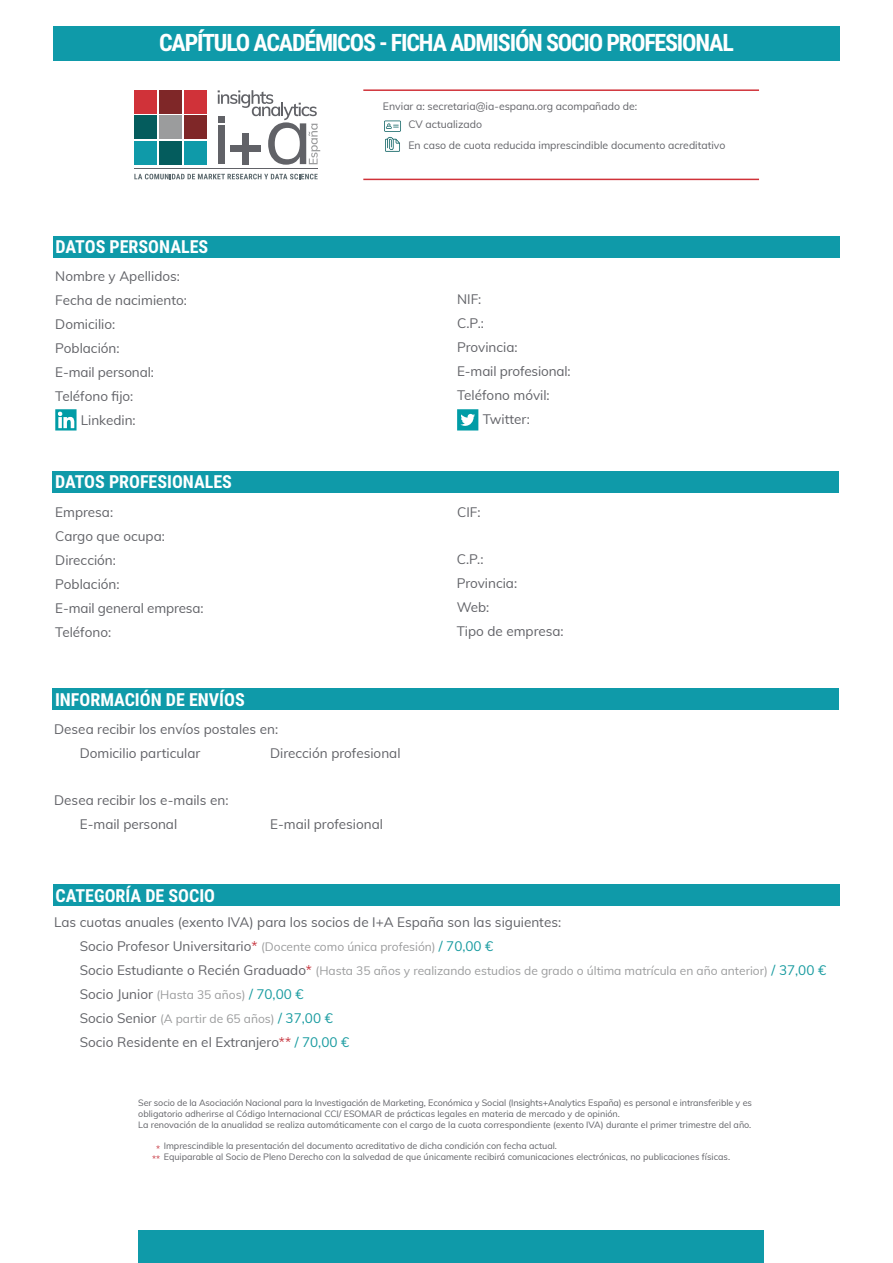
<style>
.page{position:relative;width:893px;height:1263px;background:#fff}
.page>*{position:absolute;margin:0;border:0;box-sizing:border-box;transform-origin:0 0}
.t1{font:700 24px "Roboto Condensed";letter-spacing:-.05em;color:#fff}
.t2{font:700 18px "Roboto Condensed";color:#fff}
.t3{font:13.5px/24px "Muli";color:#616267}
.t4{font:12px/24px "Muli";color:#9b9c9d}
.t5{font:10.5px/18px "Muli";color:#616267}
.t6{font:9px/10.8px "Muli";color:#616267}
.t7{font:9px/10.8px "Muli";color:#c7353f;text-align:center}
.s1{font-size:13.5px;color:#616267}
.s2{font-size:13.5px;color:#c7353f}
.s3{font-size:13.5px;color:#169a9f}
.s4{color:#c7353f}
.s5{color:#169a9f}
</style>
<div class="page">
<div style="left:53px;top:27px;width:787px;height:34px;background:#0f9aa9"></div>
<svg style="left:218px;top:90px;width:102px;height:75px"></svg>
<div style="left:242px;top:133px;width:7px;height:31px;background:#616267"></div>
<div style="left:231px;top:145px;width:30px;height:7px;background:#616267"></div>
<div style="left:159px;top:90px;width:23px;height:23px;background:#7f2728"></div>
<div style="left:184px;top:116px;width:23px;height:23px;background:#7f2728"></div>
<div style="left:134px;top:90px;width:23px;height:23px;background:#d03239"></div>
<div style="left:134px;top:141px;width:23px;height:23px;background:#0f9aa9"></div>
<div style="left:184px;top:141px;width:23px;height:23px;background:#0f9aa9"></div>
<div style="left:184px;top:90px;width:23px;height:23px;background:#d03239"></div>
<div style="left:134px;top:116px;width:23px;height:23px;background:#045c5d"></div>
<div style="left:159px;top:141px;width:23px;height:23px;background:#045c5d"></div>
<div style="left:159px;top:116px;width:23px;height:23px;background:#9b9c9d"></div>
<svg style="left:134px;top:174px;width:184px;height:5px"></svg>
<hr style="left:134px;top:169px;width:184px;height:1px;background:#616267">
<svg style="left:55px;top:409px;width:22px;height:21px"></svg>
<svg style="left:457px;top:409px;width:21px;height:21px"></svg>
<svg style="left:384px;top:121px;width:17px;height:31px"></svg>
<hr style="left:363px;top:179px;width:396px;height:1px;background:#d03239">
<hr style="left:363px;top:89px;width:396px;height:2px;background:#d03239">
<div style="left:53px;top:236px;width:787px;height:22px;background:#0f9aa9"></div>
<div style="left:53px;top:471px;width:786px;height:21px;background:#0f9aa9"></div>
<div style="left:53px;top:689px;width:786px;height:21px;background:#0f9aa9"></div>
<div style="left:53px;top:884px;width:787px;height:22px;background:#0f9aa9"></div>
<div style="left:138px;top:1230px;width:625px;height:33px;background:#0f9aa9"></div>
<h1 class="t1" style="left:159px;top:26px;width:576px">CAPÍTULO ACADÉMICOS - FICHA ADMISIÓN SOCIO PROFESIONAL</h1>
<h2 class="t2" style="left:56px;top:234px;width:154px">DATOS PERSONALES</h2>
<h3 class="t3" style="left:55px;top:263px;width:126px">Nombre y Apellidos:</h3>
<h3 class="t3" style="left:55px;top:287px;width:133px">Fecha de nacimiento:</h3>
<h3 class="t3" style="left:55px;top:311px;width:62px">Domicilio:</h3>
<h3 class="t3" style="left:55px;top:335px;width:66px">Población:</h3>
<h3 class="t3" style="left:55px;top:359px;width:100px">E-mail personal:</h3>
<h3 class="t3" style="left:55px;top:383px;width:80px">Teléfono fijo:</h3>
<h3 class="t3" style="left:81px;top:407px;width:56px">Linkedin:</h3>
<h2 class="t2" style="left:55px;top:469px;width:178px">DATOS PROFESIONALES</h2>
<h3 class="t3" style="left:55px;top:499px;width:150px">Empresa:<br>Cargo que ocupa:<br>Dirección:<br>Población:<br>E-mail general empresa:<br>Teléfono:</h3>
<h2 class="t2" style="left:55px;top:687px;width:191px">INFORMACIÓN DE ENVÍOS</h2>
<p class="t5" style="left:408px;top:97px;width:230px;text-indent:-26px">Enviar a: secretaria@ia-espana.org acompañado de:<br>CV actualizado</p>
<p class="t5" style="left:408px;top:136px;width:319px">En caso de cuota reducida imprescindible documento acreditativo</p>
<h3 class="t3" style="left:457px;top:287px;width:26px">NIF:</h3>
<h3 class="t3" style="left:457px;top:311px;width:28px">C.P.:</h3>
<h3 class="t3" style="left:457px;top:335px;width:62px">Provincia:</h3>
<h3 class="t3" style="left:457px;top:359px;width:115px">E-mail profesional:</h3>
<h3 class="t3" style="left:457px;top:383px;width:94px">Teléfono móvil:</h3>
<h3 class="t3" style="left:483px;top:407px;width:49px">Twitter:</h3>
<h3 class="t3" style="left:457px;top:499px;width:25px">CIF:</h3>
<h3 class="t3" style="left:457px;top:547px;width:108px">C.P.:<br>Provincia:<br>Web:<br>Tipo de empresa:</h3>
<h3 class="t3" style="left:80px;top:716px;width:200px;text-indent:-26px">Desea recibir los envíos postales en:<br>Domicilio particular</h3>
<h3 class="t3" style="left:270px;top:740px;width:132px">Dirección profesional</h3>
<h3 class="t3" style="left:80px;top:787px;width:150px;text-indent:-26px">Desea recibir los e-mails en:<br>E-mail personal</h3>
<h2 class="t2" style="left:56px;top:882px;width:161px">CATEGORÍA DE SOCIO</h2>
<h3 class="t3" style="left:270px;top:811px;width:114px">E-mail profesional</h3>
<h3 class="t3" style="left:54px;top:909px;width:508px">Las cuotas anuales (exento IVA) para los socios de I+A España son las siguientes:</h3>
<p class="t4" style="left:80px;top:934px;width:748px"><span class="s1">Socio Profesor Universitario</span><span class="s2">*</span> (Docente como única profesión) <span class="s3">/ 70,00 €<br></span><span class="s1">Socio Estudiante o Recién Graduado</span><span class="s2">*</span> (Hasta 35 años y realizando estudios de grado o última matrícula en año anterior) <span class="s3">/ 37,00 € </span><span class="s1">Socio Junior</span> (Hasta 35 años) <span class="s3">/ 70,00 €<br></span><span class="s1">Socio Senior</span> (A partir de 65 años) <span class="s3">/ 37,00 €</span></p>
<h3 class="t3" style="left:80px;top:1029px;width:271px">Socio Residente en el Extranjero<span class="s4">**</span> <span class="s5">/ 70,00 €</span></h3>
<p class="t6" style="left:138px;top:1097px;width:615px">Ser socio de la Asociación Nacional para la Investigación de Marketing, Económica y Social (Insights+Analytics España) es personal e intransferible y es obligatorio adherirse al Código Internacional CCI/ ESOMAR de prácticas legales en materia de mercado y de opinión.<br>La renovación de la anualidad se realiza automáticamente con el cargo de la cuota correspondiente (exento IVA) durante el primer trimestre del año.</p>
<p class="t6" style="left:164px;top:1140px;width:568px">Imprescindible la presentación del documento acreditativo de dicha condición con fecha actual.<br>Equiparable al Socio de Pleno Derecho con la salvedad de que únicamente recibirá comunicaciones electrónicas, no publicaciones físicas.</p>
<p class="t7" style="left:152px;top:1142px;width:10px">* **</p>
</div>
